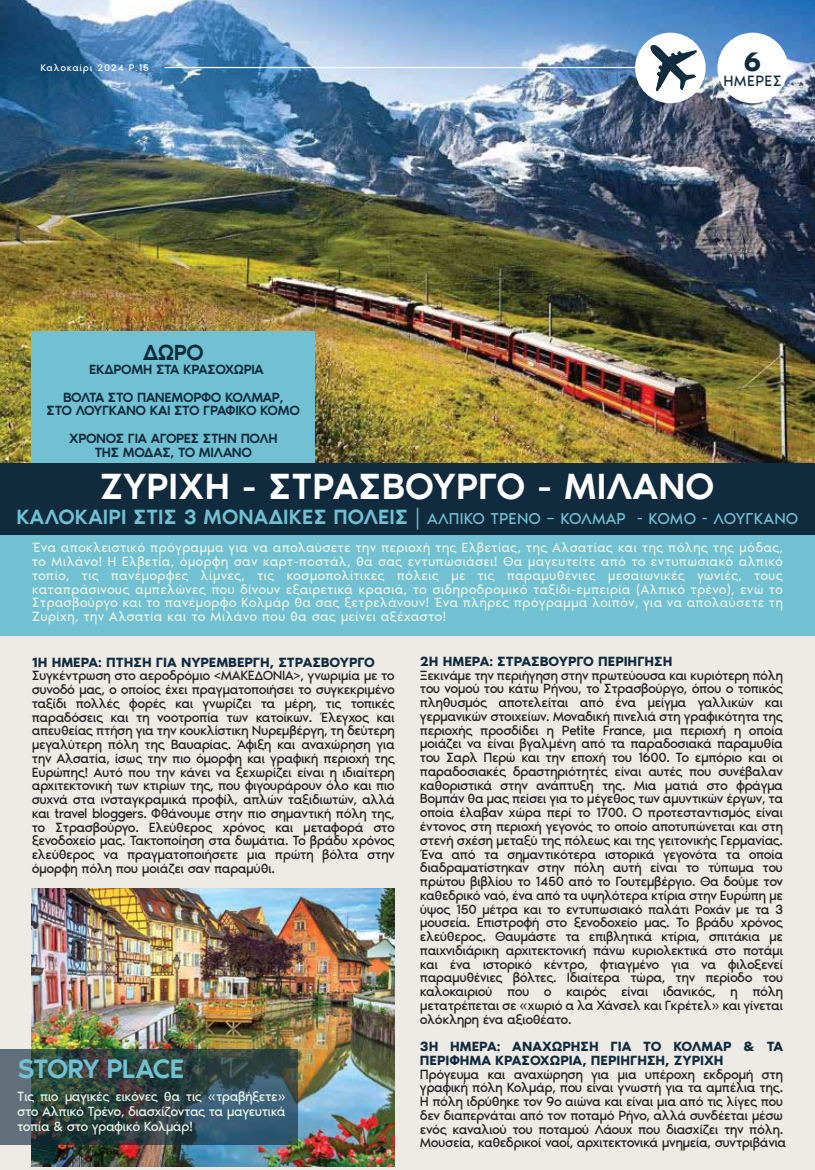
<style>
.page{position:relative;width:815px;height:1170px;background:#fff}
.page>*{position:absolute;margin:0;border:0;box-sizing:border-box;transform-origin:0 0}
.t1{font:500 37.5px "Noir Pro";letter-spacing:.01em;color:#fff}
.t2{font:500 27.5px "Noir Pro";letter-spacing:-.035em;color:#71c1d3}
.t3{font:600 27.5px "Noir Pro";color:#102b3e}
.t4{font:500 22.5px "Noir Pro";color:#102b3e}
.t5{font:16.25px "Noir Pro";letter-spacing:.01em;color:#71c1d3}
.t6{font:15.38px "Noir Pro";letter-spacing:.025em;color:#102b3e}
.t7{font:13.75px/13.8px "Noir Pro";letter-spacing:-.04em;color:#231f20;text-align:justify}
.t8{font:13.75px/13.8px "Noir Pro";letter-spacing:-.015em;color:#e4f2e6;text-align:justify}
.t9{font:600 13.75px/13.8px "Noir Pro";color:#102b3e}
.t10{font:500 13.75px/27.5px "Noir Pro";letter-spacing:-.02em;color:#102b3e;text-align:center}
.t11{font:10px "Noir Pro";letter-spacing:.07em;color:#fff}
.s1{font-weight:500;font-size:21.25px}
.s2{font-size:21.25px}
</style>
<div class="page">
<div style="left:0;top:0;width:815px;height:1169px;background:#eeeae6"></div>
<div style="left:0;top:530px;width:815px;height:105px;background:#71c1d3"></div>
<img style="left:0;top:0;width:815px;height:463px">
<div style="left:32px;top:331px;width:283px;height:132px;background:#71c1d3"></div>
<div style="left:0;top:463px;width:815px;height:71px;background:#102b3e"></div>
<hr style="left:165px;top:67px;width:491px;height:1px;background:#fff">
<div style="left:717px;top:33px;width:71px;height:70px;background:#fff;border-radius:50%"></div>
<div style="left:635px;top:33px;width:71px;height:70px;background:#fff;border-radius:50%"></div>
<svg style="left:650px;top:45px;width:47px;height:46px"></svg>
<img style="left:32px;top:888px;width:363px;height:278px">
<svg style="left:0;top:1048px;width:298px;height:96px;background:#364c4f"></svg>
<p class="t11" style="left:40px;top:60px;width:110px">Καλοκαίρι 2024 P.15</p>
<h2 class="t3" style="left:743px;top:40px;width:20px">6</h2>
<p class="t6" style="left:723px;top:69px;width:60px">ΗΜΕΡΕΣ</p>
<h3 class="t4" style="left:143px;top:335px;width:62px">ΔΩΡΟ</h3>
<p class="t10" style="left:63px;top:354px;width:222px">ΕΚΔΡΟΜΗ ΣΤΑ ΚΡΑΣΟΧΩΡΙΑ<br>ΒΟΛΤΑ ΣΤΟ ΠΑΝΕΜΟΡΦΟ ΚΟΛΜΑΡ,</p>
<p class="t10" style="left:47px;top:396px;width:255px">ΣΤΟ ΛΟΥΓΚΑΝΟ ΚΑΙ ΣΤΟ ΓΡΑΦΙΚΟ ΚΟΜΟ<br>ΧΡΟΝΟΣ ΓΙΑ ΑΓΟΡΕΣ ΣΤΗΝ ΠΟΛΗ</p>
<p class="t10" style="left:95px;top:437px;width:159px">ΤΗΣ ΜΟΔΑΣ, ΤΟ ΜΙΛΑΝΟ</p>
<h1 class="t1" style="left:100px;top:457px;width:616px">ΖΥΡΙΧΗ - ΣΤΡΑΣΒΟΥΡΓΟ - ΜΙΛΑΝΟ</h1>
<p class="t5" style="left:16px;top:506px;width:783px"><span class="s1">ΚΑΛΟΚΑΙΡΙ ΣΤΙΣ 3 ΜΟΝΑΔΙΚΕΣ ΠΟΛΕΙΣ</span> <span class="s2">|</span> ΑΛΠΙΚΟ ΤΡΕΝΟ – ΚΟΛΜΑΡ - ΚΟΜΟ - ΛΟΥΓΚΑΝΟ</p>
<p class="t8" style="left:32px;top:540px;width:753px">Ένα αποκλειστικό πρόγραμμα για να απολαύσετε την περιοχή της Ελβετίας, της Αλσατίας και της πόλης της μόδας, το Μιλάνο! Η Ελβετία, όμορφη σαν καρτ-ποστάλ, θα σας εντυπωσιάσει! Θα μαγευτείτε από το εντυπωσιακό αλπικό τοπίο, τις πανέμορφες λίμνες, τις κοσμοπολίτικες πόλεις με τις παραμυθένιες μεσαιωνικές γωνιές, τους καταπράσινους αμπελώνες που δίνουν εξαιρετικά κρασιά, το σιδηροδρομικό ταξίδι-εμπειρία (Αλπικό τρένο), ενώ το Στρασβούργο και το πανέμορφο Κολμάρ θα σας ξετρελάνουν! Ένα πλήρες πρόγραμμα λοιπόν, για να απολαύσετε τη Ζυρίχη, την Αλσατία και το Μιλάνο που θα σας μείνει αξέχαστο!</p>
<p class="t9" style="left:32px;top:654px;width:345px">1Η ΗΜΕΡΑ: ΠΤΗΣΗ ΓΙΑ NYΡΕΜΒΕΡΓΗ, ΣΤΡΑΣΒΟΥΡΓΟ</p>
<p class="t7" style="left:32px;top:668px;width:365px">Συγκέντρωση στο αεροδρόμιο &lt;ΜΑΚΕΔΟΝΙΑ&gt;, γνωριμία με το συνοδό μας, ο οποίος έχει πραγματοποιήσει το συγκεκριμένο ταξίδι πολλές φορές και γνωρίζει τα μέρη, τις τοπικές παραδόσεις και τη νοοτροπία των κατοίκων. Έλεγχος και απευθείας πτήση για την κουκλίστικη Νυρεμβέργη, τη δεύτερη μεγαλύτερη πόλη της Βαυαρίας. Άφιξη και αναχώρηση για την Αλσατία, ίσως την πιο όμορφη και γραφική περιοχή της Ευρώπης! Αυτό που την κάνει να ξεχωρίζει είναι η ιδιαίτερη αρχιτεκτονική των κτιρίων της, που φιγουράρουν όλο και πιο συχνά στα ινσταγκραμικά προφίλ, απλών ταξιδιωτών, αλλά και travel bloggers. Φθάνουμε στην πιο σημαντική πόλη της, το Στρασβούργο. Ελεύθερος χρόνος και μεταφορά στο ξενοδοχείο μας. Τακτοποίηση στα δωμάτια. Το βράδυ χρόνος ελεύθερος να πραγματοποιήσετε μια πρώτη βόλτα στην όμορφη πόλη που μοιάζει σαν παραμύθι.</p>
<h2 class="t2" style="left:18px;top:1047px;width:168px">STORY PLACE</h2>
<p class="t8" style="left:17px;top:1087px;width:270px;line-height:15px">Τις πιο μαγικές εικόνες θα τις «τραβήξετε» στο Αλπικό Τρένο, διασχίζοντας τα μαγευτικά τοπία &amp; στο γραφικό Κολμάρ!</p>
<p class="t9" style="left:420px;top:653px;width:254px">2Η ΗΜΕΡΑ: ΣΤΡΑΣBΟΥΡΓΟ ΠΕΡΙΗΓΗΣΗ</p>
<p class="t7" style="left:420px;top:667px;width:365px">Ξεκινάμε την περιήγηση στην πρωτεύουσα και κυριότερη πόλη του νομού του κάτω Ρήνου, το Στρασβούργο, όπου ο τοπικός πληθυσμός αποτελείται από ένα μείγμα γαλλικών και γερμανικών στοιχείων. Μοναδική πινελιά στη γραφικότητα της περιοχής προσδίδει η Petite France, μια περιοχή η οποία μοιάζει να είναι βγαλμένη από τα παραδοσιακά παραμυθία του Σαρλ Περώ και την εποχή του 1600. Το εμπόριο και οι παραδοσιακές δραστηριότητές είναι αυτές που συνέβαλαν καθοριστικά στην ανάπτυξη της. Μια ματιά στο φράγμα Βομπάν θα μας πείσει για το μέγεθος των αμυντικών έργων, τα οποία έλαβαν χώρα περί το 1700. Ο προτεσταντισμός είναι έντονος στη περιοχή γεγονός το οποίο αποτυπώνεται και στη στενή σχέση μεταξύ της πόλεως και της γειτονικής Γερμανίας.<br>Ένα από τα σημαντικότερα ιστορικά γεγονότα τα οποία διαδραματίστηκαν στην πόλη αυτή είναι το τύπωμα του πρώτου βιβλίου το 1450 από το Γουτεμβέργιο. Θα δούμε τον καθεδρικό ναό, ένα από τα υψηλότερα κτίρια στην Ευρώπη με ύψος 150 μέτρα και το εντυπωσιακό παλάτι Ροχάν με τα 3 μουσεία. Επιστροφή στο ξενοδοχείο μας. Το βράδυ χρόνος ελεύθερος. Θαυμάστε τα επιβλητικά κτίρια, σπιτάκια με παιχνιδιάρικη αρχιτεκτονική πάνω κυριολεκτικά στο ποτάμι και ένα ιστορικό κέντρο, φτιαγμένο για να φιλοξενεί παραμυθένιες βόλτες. Ιδιαίτερα τώρα, την περίοδο του καλοκαιριού που ο καιρός είναι ιδανικός, η πόλη μετατρέπεται σε «χωριό α λα Χάνσελ και Γκρέτελ» και γίνεται ολόκληρη ένα αξιοθέατο.</p>
<p class="t9" style="left:420px;top:1038px;width:365px">3Η ΗΜΕΡΑ: ANAXΩΡΗΣΗ ΓΙΑ ΤΟ ΚΟΛΜΑΡ &amp; ΤΑ<br>ΠΕΡΙΦΗΜΑ ΚΡΑΣΟΧΩΡΙΑ, ΠΕΡΙΗΓΗΣΗ, ΖΥΡΙΧΗ</p>
<p class="t7" style="left:420px;top:1066px;width:368px;text-align:left">Πρόγευμα και αναχώρηση για μια υπέροχη εκδρομή στη γραφική πόλη Κολμάρ, που είναι γνωστή για τα αμπέλια της.<br>Η πόλη ιδρύθηκε τον 9ο αιώνα και είναι μια από τις λίγες που δεν διαπερνάται από τον ποταμό Ρήνο, αλλά συνδέεται μέσω ενός καναλιού του ποταμού Λάουχ που διασχίζει την πόλη.<br>Μουσεία, καθεδρικοί ναοί, αρχιτεκτονικά μνημεία, συντριβάνια</p>
</div>
